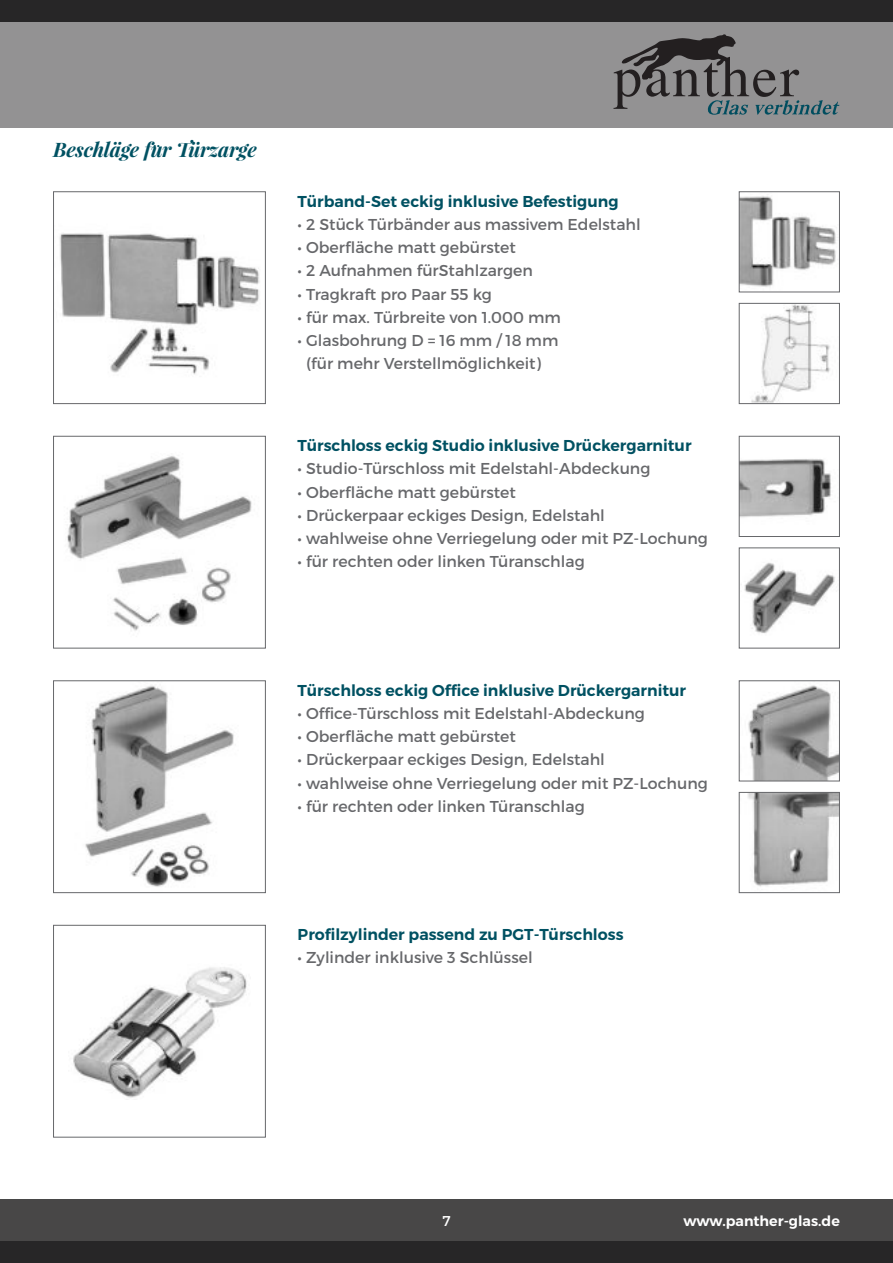
<style>
.page{position:relative;width:893px;height:1263px;background:#fff}
.page>*{position:absolute;margin:0;border:0;box-sizing:border-box;transform-origin:0 0}
.t1{font:italic 700 19.5px "Playfair Display";letter-spacing:-.01em;color:#005162}
.t2{font:15.75px/23.2px "Montserrat";color:#67686b;text-align:center}
.t3{font:600 15.75px "Montserrat";color:#005162}
.t4{font:600 14.25px "Montserrat";color:#fff}
.t5{font:14.25px "Montserrat";color:#fff}
.s1{font-family:"Baskerville";font-weight:600;font-style:normal}
</style>
<div class="page">
<div style="left:0;top:21px;width:893px;height:107px;background:#939293"></div>
<svg style="left:613px;top:34px;width:226px;height:81px"></svg>
<div style="left:0;top:0;width:893px;height:21px;background:#272627"></div>
<div style="left:0;top:1199px;width:893px;height:64px;background:#484747"></div>
<div style="left:0;top:1242px;width:893px;height:21px;background:#272627"></div>
<img style="left:741px;top:196px;width:95px;height:91px">
<div style="left:739px;top:191px;width:101px;height:101px;border:1px solid #67686b"></div>
<img style="left:751px;top:305px;width:79px;height:97px">
<div style="left:739px;top:303px;width:101px;height:101px;border:1px solid #67686b"></div>
<img style="left:741px;top:459px;width:90px;height:59px">
<div style="left:739px;top:436px;width:101px;height:101px;border:1px solid #67686b"></div>
<img style="left:744px;top:562px;width:91px;height:72px">
<div style="left:739px;top:547px;width:101px;height:101px;border:1px solid #67686b"></div>
<img style="left:59px;top:233px;width:201px;height:142px">
<div style="left:53px;top:191px;width:213px;height:213px;border:1px solid #67686b"></div>
<img style="left:67px;top:456px;width:185px;height:175px">
<div style="left:53px;top:436px;width:213px;height:212px;border:1px solid #67686b"></div>
<img style="left:748px;top:685px;width:90px;height:94px">
<div style="left:739px;top:680px;width:101px;height:101px;border:1px solid #67686b"></div>
<img style="left:748px;top:794px;width:90px;height:93px">
<div style="left:739px;top:792px;width:101px;height:101px;border:1px solid #67686b"></div>
<img style="left:85px;top:685px;width:149px;height:202px">
<div style="left:53px;top:680px;width:213px;height:213px;border:1px solid #67686b"></div>
<img style="left:73px;top:967px;width:174px;height:131px">
<div style="left:53px;top:925px;width:213px;height:212px;border:1px solid #67686b"></div>
<p class="t1" style="left:53px;top:140px;width:205px">Beschläge fu<span class="s1">̈</span>r Türzarge</p>
<p class="t3" style="left:298px;top:192px;width:322px">Türband-Set eckig inklusive Befestigung</p>
<p class="t2" style="left:298px;top:213px;width:345px">• 2 Stück Türbänder aus massivem Edelstahl</p>
<p class="t2" style="left:298px;top:236px;width:220px">• Oberfläche matt gebürstet</p>
<p class="t2" style="left:298px;top:259px;width:237px">• 2 Aufnahmen fürStahlzargen</p>
<p class="t2" style="left:298px;top:282px;width:196px">• Tragkraft pro Paar 55 kg</p>
<p class="t2" style="left:298px;top:306px;width:265px">• für max. Türbreite von 1.000 mm</p>
<p class="t2" style="left:298px;top:329px;width:262px">• Glasbohrung D = 16 mm / 18 mm (für mehr Verstellmöglichkeit)</p>
<p class="t3" style="left:298px;top:436px;width:395px">Türschloss eckig Studio inklusive Drückergarnitur</p>
<p class="t2" style="left:298px;top:457px;width:354px">• Studio-Türschloss mit Edelstahl-Abdeckung</p>
<p class="t2" style="left:298px;top:480px;width:220px">• Oberfläche matt gebürstet</p>
<p class="t2" style="left:298px;top:504px;width:309px">• Drückerpaar eckiges Design, Edelstahl</p>
<p class="t2" style="left:298px;top:527px;width:412px">• wahlweise ohne Verriegelung oder mit PZ-Lochung</p>
<p class="t2" style="left:298px;top:550px;width:289px">• für rechten oder linken Türanschlag</p>
<p class="t3" style="left:298px;top:681px;width:390px">Türschloss eckig Office inklusive Drückergarnitur</p>
<p class="t2" style="left:298px;top:702px;width:349px">• Office-Türschloss mit Edelstahl-Abdeckung</p>
<p class="t2" style="left:298px;top:725px;width:220px">• Oberfläche matt gebürstet</p>
<p class="t2" style="left:298px;top:748px;width:309px">• Drückerpaar eckiges Design, Edelstahl</p>
<p class="t2" style="left:298px;top:771px;width:412px">• wahlweise ohne Verriegelung oder mit PZ-Lochung</p>
<p class="t2" style="left:298px;top:795px;width:289px">• für rechten oder linken Türanschlag</p>
<p class="t3" style="left:298px;top:925px;width:327px">Profilzylinder passend zu PGT-Türschloss</p>
<p class="t2" style="left:298px;top:946px;width:236px">• Zylinder inklusive 3 Schlüssel</p>
<p class="t5" style="left:442px;top:1212px;width:10px">7</p>
<p class="t4" style="left:683px;top:1212px;width:158px">www.panther-glas.de</p>
</div>
